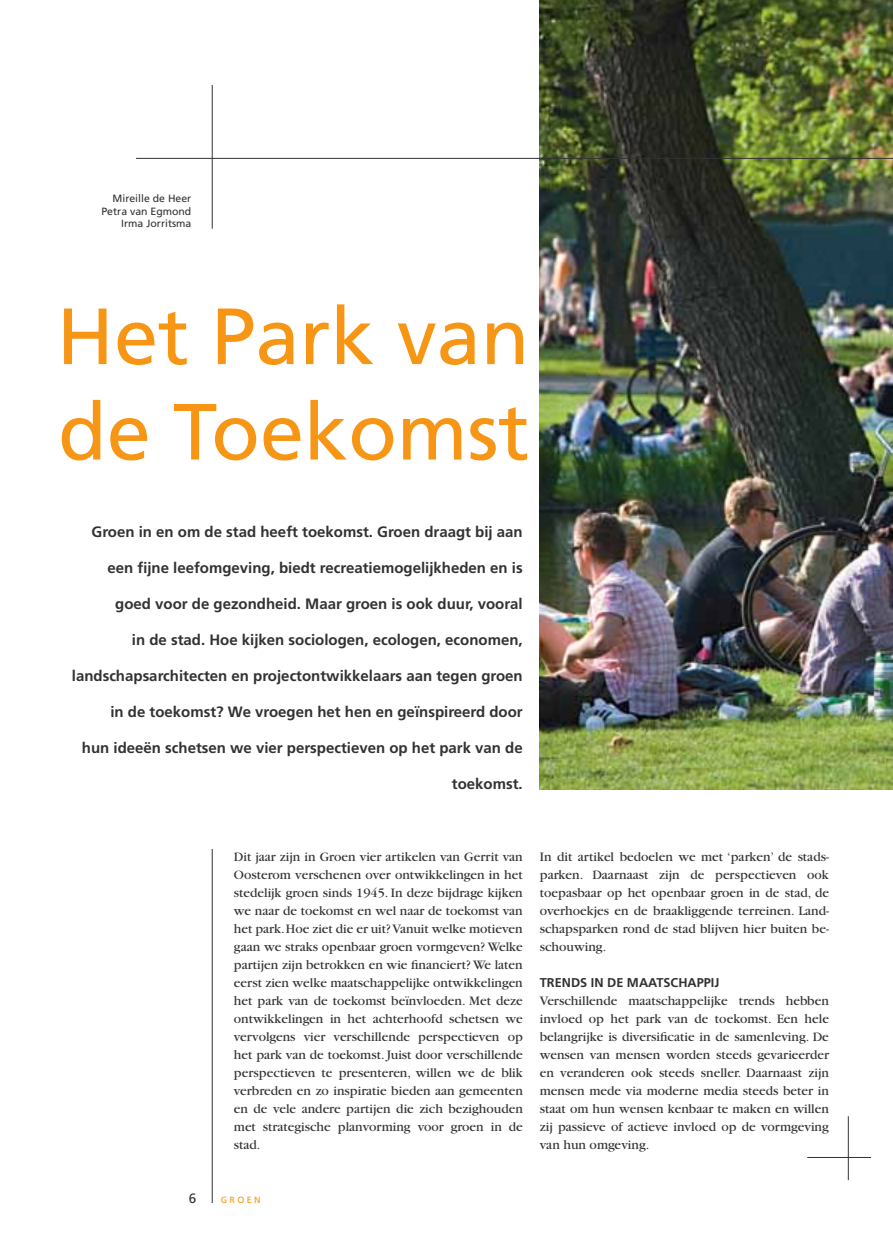
<style>
.page{position:relative;width:893px;height:1234px;background:#fff}
.page>*{position:absolute;margin:0;border:0;box-sizing:border-box;transform-origin:0 0}
.t1{font:79.5px/95.4px "Frutiger";color:#f79615}
.t2{font:700 15px "Frutiger";color:#323232}
.t3{font:13.5px/18px "Garamond";color:#323232;text-align:justify}
.t4{font:13.5px "Frutiger";color:#323232}
.t5{font:700 12.75px "Frutiger";color:#323232}
.t6{font:10.5px/12.6px "Frutiger";color:#323232;text-align:right}
.t7{font:9px "Frutiger";letter-spacing:.26em;color:#f79615}
</style>
<div class="page">
<hr style="left:848px;top:1115px;width:1px;height:64px;background:#323232">
<hr style="left:807px;top:1156px;width:64px;height:1px;background:#323232">
<hr style="left:212px;top:848px;width:1px;height:354px;background:#323232">
<hr style="left:212px;top:85px;width:1px;height:144px;background:#323232">
<img style="left:540px;top:0;width:353px;height:789px">
<hr style="left:136px;top:158px;width:757px;height:1px;background:#323232">
<p class="t6" style="left:101px;top:192px;width:91px">Mireille de Heer<br>Petra van Egmond<br>Irma Jorritsma</p>
<h1 class="t1" style="left:57px;top:288px;width:474px">Het Park van de Toekomst</h1>
<p class="t2" style="left:92px;top:522px;width:433px">Groen in en om de stad heeft toekomst. Groen draagt bij aan</p>
<p class="t2" style="left:107px;top:558px;width:417px">een fijne leefomgeving, biedt recreatiemogelijkheden en is</p>
<p class="t2" style="left:115px;top:594px;width:409px">goed voor de gezondheid. Maar groen is ook duur, vooral</p>
<p class="t2" style="left:132px;top:630px;width:392px">in de stad. Hoe kijken sociologen, ecologen, economen,</p>
<p class="t2" style="left:72px;top:666px;width:452px">landschapsarchitecten en projectontwikkelaars aan tegen groen</p>
<p class="t2" style="left:110px;top:702px;width:414px">in de toekomst? We vroegen het hen en geïnspireerd door</p>
<p class="t2" style="left:82px;top:738px;width:442px">hun ideeën schetsen we vier perspectieven op het park van de</p>
<p class="t2" style="left:452px;top:774px;width:72px">toekomst.</p>
<p class="t3" style="left:234px;top:847px;width:290px">Dit jaar zijn in Groen vier artikelen van Gerrit van Oosterom verschenen over ontwikkelingen in het stedelijk groen sinds 1945. In deze bijdrage kijken we naar de toekomst en wel naar de toekomst van het park. Hoe ziet die er uit? Vanuit welke motieven gaan we straks openbaar groen vormgeven? Welke partijen zijn betrokken en wie financiert? We laten eerst zien welke maatschappelijke ontwikkelingen het park van de toekomst beïnvloeden. Met deze ontwikkelingen in het achterhoofd schetsen we vervolgens vier verschillende perspectieven op het park van de toekomst. Juist door verschillende perspectieven te presenteren, willen we de blik verbreden en zo inspiratie bieden aan gemeenten en de vele andere partijen die zich bezighouden met strategische planvorming voor groen in de stad.</p>
<p class="t3" style="left:540px;top:847px;width:291px">In dit artikel bedoelen we met ‘parken’ de stads&shy;parken. Daarnaast zijn de perspectieven ook toepasbaar op het openbaar groen in de stad, de overhoekjes en de braakliggende terreinen. Land&shy;schapsparken rond de stad blijven hier buiten be&shy;schouwing.</p>
<p class="t5" style="left:540px;top:974px;width:181px">Trends in de maatschappij</p>
<p class="t3" style="left:540px;top:991px;width:291px">Verschillende maatschappelijke trends hebben invloed op het park van de toekomst. Een hele belangrijke is diversificatie in de samenleving. De wensen van mensen worden steeds gevarieerder en veranderen ook steeds sneller. Daarnaast zijn mensen mede via moderne media steeds beter in staat om hun wensen kenbaar te maken en willen zij passieve of actieve invloed op de vormgeving van hun omgeving.</p>
<p class="t4" style="left:189px;top:1189px;width:9px">6</p>
<p class="t7" style="left:221px;top:1194px;width:41px">GROEN</p>
</div>
